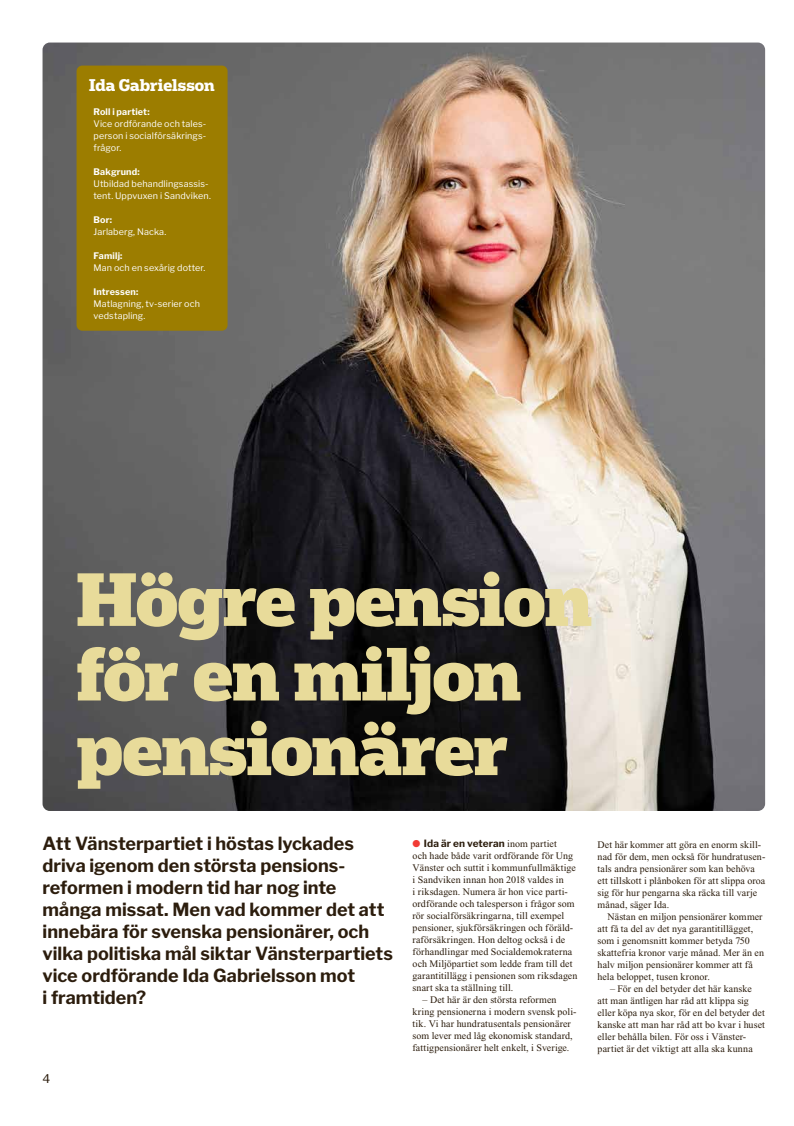
<style>
.page{position:relative;width:794px;height:1126px;background:#fff}
.page>*{position:absolute;margin:0;border:0;box-sizing:border-box;transform-origin:0 0}
.t1{font:900 71.2px/74.6px "Popular";letter-spacing:-.015em;color:#e8db9a}
.t2{font:700 18px/22px "Libre Franklin";letter-spacing:.005em;color:#2c1d0d}
.t3{font:700 16px "Popular";color:#fff}
.t4{font:12px "Libre Franklin";color:#2c1d0d}
.t5{font:10px/12px "Times New Roman";letter-spacing:.01em;color:#2c1d0d}
.t6{font:700 10px "Libre Franklin";letter-spacing:.015em;color:#2c1d0d}
.t7{font:9px/12px "Libre Franklin";letter-spacing:.01em;color:#fff}
.t8{font:700 9px "Libre Franklin";letter-spacing:.015em;color:#fff}
.s1{color:#f13b35}
.s2{font-family:"Times New Roman";font-weight:400}
</style>
<div class="page">
<img style="left:43px;top:43px;width:722px;height:768px">
<div style="left:77px;top:66px;width:150px;height:265px;background:#9c7d00;border-radius:6px"></div>
<h3 class="t3" style="left:89px;top:74px;width:127px">Ida Gabrielsson</h3>
<p class="t8" style="left:94px;top:104px;width:58px">Roll i partiet:</p>
<p class="t7" style="left:94px;top:116px;width:114px;text-align:justify">Vice ordförande och tales&shy;person i socialförsäkrings&shy;frågor.</p>
<p class="t8" style="left:94px;top:164px;width:48px">Bakgrund:</p>
<p class="t7" style="left:94px;top:176px;width:119px">Utbildad behandlingsassis&shy;tent. Uppvuxen i Sandviken.</p>
<p class="t8" style="left:94px;top:212px;width:20px">Bor:</p>
<p class="t7" style="left:94px;top:224px;width:74px">Jarlaberg, Nacka.</p>
<p class="t8" style="left:94px;top:248px;width:30px">Familj:</p>
<p class="t7" style="left:94px;top:260px;width:113px">Man och en sexårig dotter.</p>
<p class="t8" style="left:94px;top:284px;width:46px">Intressen:</p>
<p class="t7" style="left:94px;top:296px;width:108px">Matlagning, tv-serier och vedstapling.</p>
<h1 class="t1" style="left:77px;top:560px;width:517px">Högre pension för en miljon pensionärer</h1>
<p class="t2" style="left:43px;top:830px;width:352px">Att Vänsterpartiet i höstas lyckades driva igenom den största pensions&shy;reformen i modern tid har nog inte många missat. Men vad kommer det att innebära för svenska pensionärer, och vilka politiska mål siktar Vänsterpartiets vice ordförande Ida Gabrielsson mot<br>i framtiden?</p>
<p class="t4" style="left:43px;top:1069px;width:9px">4</p>
<p class="t6" style="left:412px;top:835px;width:146px"><span class="s1">●</span> Ida är en veteran <span class="s2">inom partiet</span></p>
<p class="t5" style="left:412px;top:849px;width:166px">och hade både varit ordförande för Ung Vänster och suttit i kommunfullmäktige i Sandviken innan hon 2018 valdes in<br>i riksdagen. Numera är hon vice parti&shy;ordförande och talesperson i frågor som rör socialförsäkringarna, till exempel pensioner, sjukförsäkringen och föräld&shy;raförsäkringen. Hon deltog också i de förhandlingar med Socialdemokraterna och Miljöpartiet som ledde fram till det garantitillägg i pensionen som riksdagen snart ska ta ställning till.</p>
<p class="t5" style="left:412px;top:993px;width:165px;text-indent:10px">– Det här är den största reformen kring pensionerna i modern svensk poli&shy;tik. Vi har hundratusentals pensionärer som lever med låg ekonomisk standard, fattigpensionärer helt enkelt, i Sverige.</p>
<p class="t5" style="left:597px;top:838px;width:169px">Det här kommer att göra en enorm skill&shy;nad för dem, men också för hundratusen&shy;tals andra pensionärer som kan behöva ett tillskott i plånboken för att slippa oroa sig för hur pengarna ska räcka till varje månad, säger Ida.</p>
<p class="t5" style="left:597px;top:910px;width:168px;text-indent:10px">Nästan en miljon pensionärer kommer att få ta del av det nya garantitillägget, som i genomsnitt kommer betyda 750 skattefria kronor varje månad. Mer än en halv miljon pensionärer kommer att få hela beloppet, tusen kronor.</p>
<p class="t5" style="left:597px;top:982px;width:169px;text-indent:12px">– För en del betyder det här kanske<br>att man äntligen har råd att klippa sig eller köpa nya skor, för en del betyder det kanske att man har råd att bo kvar i huset eller behålla bilen. För oss i Vänster&shy;partiet är det viktigt att alla ska kunna</p>
</div>
